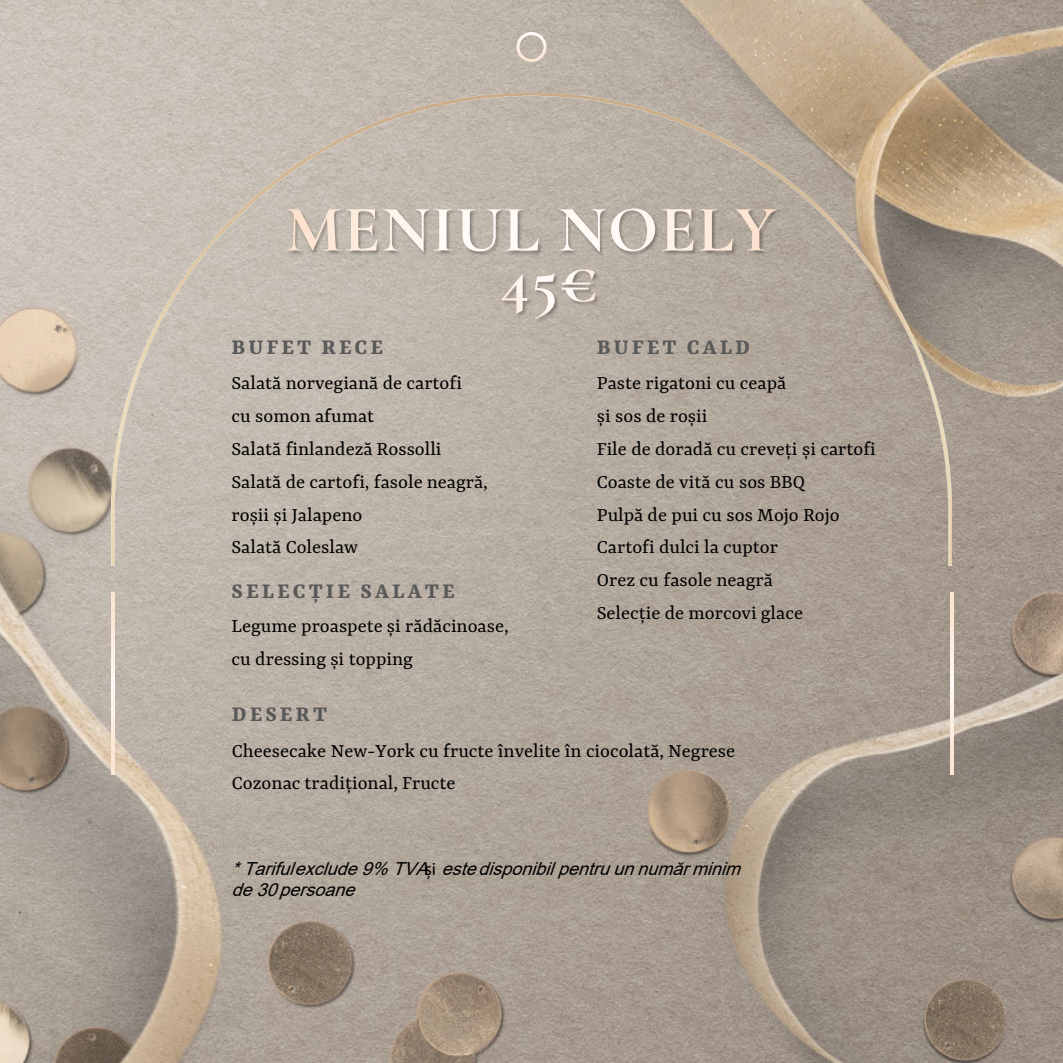
<style>
.page{position:relative;width:1063px;height:1063px;background:#fff}
.page>*{position:absolute;margin:0;border:0;box-sizing:border-box;transform-origin:0 0}
.t1{font:700 24px "Yrsa";letter-spacing:.13em;color:#595959}
.t2{font:21px "Yrsa";color:#000}
.t3{font:italic 18px "Arial";color:#000}
.s1{font-family:"Myriad Pro";font-style:normal}
</style>
<div class="page">
<img style="left:0;top:0;width:1063px;height:1063px">
<img style="left:112px;top:94px;width:839px;height:471px">
<img style="left:285px;top:207px;width:223px;height:51px">
<img style="left:503px;top:207px;width:42px;height:50px">
<svg style="left:287px;top:209px;width:251px;height:43px"></svg>
<img style="left:557px;top:206px;width:226px;height:52px">
<svg style="left:559px;top:208px;width:218px;height:44px"></svg>
<img style="left:499px;top:267px;width:103px;height:59px">
<svg style="left:501px;top:269px;width:94px;height:50px"></svg>
<hr style="left:112px;top:592px;width:3px;height:182px;background:#bfbfbf">
<hr style="left:950px;top:592px;width:3px;height:182px;background:#bfbfbf">
<svg style="left:516px;top:32px;width:30px;height:30px"></svg>
<p class="t1" style="left:232px;top:333px;width:153px">BUFET RECE</p>
<p class="t2" style="left:232px;top:372px;width:232px">Salată norvegiană de cartofi</p>
<p class="t2" style="left:232px;top:405px;width:144px">cu somon afumat</p>
<p class="t2" style="left:232px;top:437px;width:211px">Salată finlandeză Rossolli</p>
<p class="t2" style="left:232px;top:470px;width:258px">Salată de cartofi, fasole neagră,</p>
<p class="t2" style="left:232px;top:503px;width:132px">roșii și Jalapeno</p>
<p class="t2" style="left:232px;top:536px;width:128px">Salată Coleslaw</p>
<p class="t1" style="left:232px;top:578px;width:225px">SELECȚIE SALATE</p>
<p class="t2" style="left:232px;top:615px;width:279px">Legume proaspete și rădăcinoase,</p>
<p class="t2" style="left:232px;top:648px;width:183px">cu dressing și topping</p>
<p class="t1" style="left:597px;top:333px;width:155px">BUFET CALD</p>
<p class="t2" style="left:597px;top:372px;width:191px">Paste rigatoni cu ceapă</p>
<p class="t2" style="left:597px;top:405px;width:112px">și sos de roșii</p>
<p class="t2" style="left:597px;top:437px;width:281px">File de doradă cu creveți și cartofi</p>
<p class="t2" style="left:597px;top:470px;width:210px">Coaste de vită cu sos BBQ</p>
<p class="t2" style="left:597px;top:503px;width:244px">Pulpă de pui cu sos Mojo Rojo</p>
<p class="t2" style="left:597px;top:536px;width:183px">Cartofi dulci la cuptor</p>
<p class="t2" style="left:597px;top:569px;width:178px">Orez cu fasole neagră</p>
<p class="t2" style="left:597px;top:601px;width:208px">Selecție de morcovi glace</p>
<p class="t1" style="left:232px;top:701px;width:97px">DESERT</p>
<p class="t2" style="left:232px;top:739px;width:505px">Cheesecake New-York cu fructe învelite în ciocolată, Negrese</p>
<p class="t2" style="left:232px;top:772px;width:225px">Cozonac tradițional, Fructe</p>
<p class="t3" style="left:232px;top:856px;width:518px">*Tarifulexclude9% TVA<span class="s1">ș i</span> este disponibil pentru unnumăr minim</p>
<p class="t3" style="left:232px;top:878px;width:132px">de30persoane</p>
</div>
